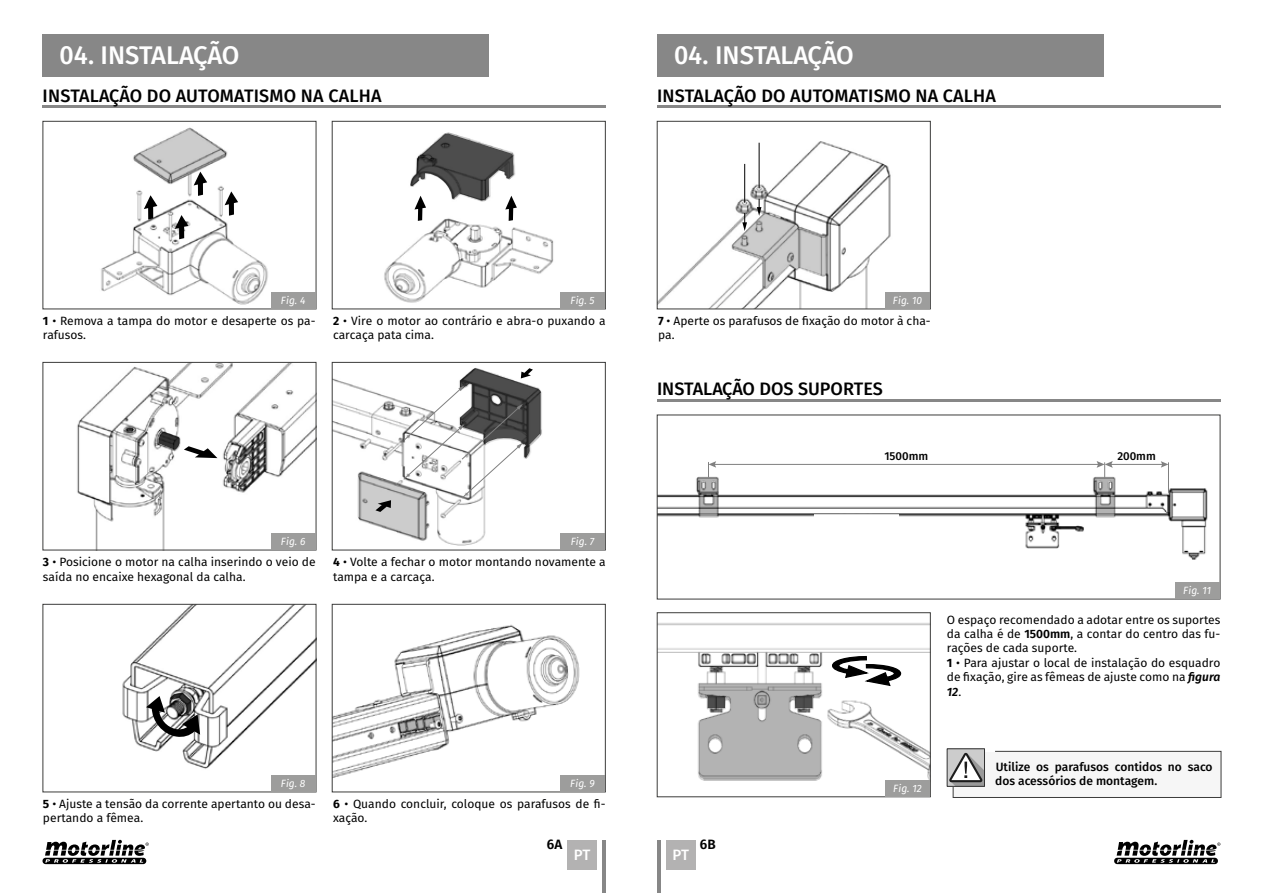
<style>
.page{position:relative;width:1263px;height:893px;background:#fff}
.page>*{position:absolute;margin:0;border:0;box-sizing:border-box;transform-origin:0 0}
.t1{font:500 25.5px "Fira Sans";color:#fff}
.t2{font:500 18px "Fira Sans";color:#000}
.t3{font:500 15px "Fira Sans";color:#fff}
.t4{font:600 13.5px "Fira Sans";color:#000}
.t5{font:12px/14.4px "Fira Sans";color:#000}
.t6{font:500 12px/14.4px "Fira Sans";color:#000}
.t7{font:500 11.55px "Fira Sans";color:#000}
.t8{font:italic 10.5px "Fira Sans";color:#fff}
.s1{font-weight:700}
.s2{font-weight:600}
.s3{font-weight:600;font-style:italic}
</style>
<div class="page">
<div style="left:657px;top:34px;width:446px;height:43px;background:#878787"></div>
<div style="left:43px;top:34px;width:446px;height:43px;background:#878787"></div>
<hr style="left:43px;top:105px;width:563px;height:3px;background:#878787">
<hr style="left:657px;top:105px;width:563px;height:3px;background:#878787">
<div style="left:666px;top:840px;width:30px;height:29px;background:#b3b2b2"></div>
<div style="left:567px;top:840px;width:30px;height:29px;background:#b3b2b2"></div>
<hr style="left:603px;top:840px;width:3px;height:53px;background:#878787">
<hr style="left:657px;top:840px;width:3px;height:53px;background:#878787">
<img style="left:101px;top:127px;width:167px;height:178px">
<svg style="left:135px;top:128px;width:103px;height:111px"></svg>
<div style="left:43px;top:121px;width:273px;height:188px;border:1px solid #3c3c3b"></div>
<img style="left:77px;top:364px;width:237px;height:184px">
<div style="left:43px;top:362px;width:273px;height:188px;border:1px solid #3c3c3b"></div>
<img style="left:122px;top:606px;width:192px;height:163px">
<svg style="left:146px;top:693px;width:54px;height:45px"></svg>
<div style="left:43px;top:604px;width:273px;height:188px;border:1px solid #3c3c3b"></div>
<img style="left:384px;top:133px;width:170px;height:170px">
<div style="left:332px;top:121px;width:274px;height:188px;border:1px solid #3c3c3b"></div>
<img style="left:334px;top:379px;width:208px;height:167px">
<svg style="left:359px;top:368px;width:181px;height:172px"></svg>
<div style="left:332px;top:362px;width:274px;height:188px;border:1px solid #3c3c3b"></div>
<img style="left:334px;top:624px;width:246px;height:154px">
<div style="left:332px;top:604px;width:274px;height:188px;border:1px solid #3c3c3b"></div>
<img style="left:659px;top:141px;width:232px;height:166px">
<hr style="left:759px;top:143px;width:1px;height:45px;background:#000">
<svg style="left:732px;top:199px;width:94px;height:88px"></svg>
<hr style="left:744px;top:164px;width:1px;height:39px;background:#000">
<div style="left:657px;top:121px;width:274px;height:188px;border:1px solid #3c3c3b"></div>
<img style="left:659px;top:463px;width:549px;height:97px">
<hr style="left:714px;top:464px;width:385px;height:1px;background:#808080">
<hr style="left:1110px;top:464px;width:53px;height:1px;background:#808080">
<svg style="left:1161px;top:461px;width:8px;height:31px"></svg>
<svg style="left:1093px;top:461px;width:21px;height:55px"></svg>
<svg style="left:697px;top:461px;width:21px;height:55px"></svg>
<div style="left:814px;top:515px;width:85px;height:35px;background:#fff"></div>
<hr style="left:814px;top:515px;width:85px;height:1px;background:#d9d9d9">
<img style="left:659px;top:623px;width:270px;height:158px">
<svg style="left:831px;top:655px;width:71px;height:122px"></svg>
<div style="left:657px;top:612px;width:274px;height:185px;border:1px solid #3c3c3b"></div>
<hr style="left:657px;top:399px;width:563px;height:3px;background:#878787">
<div style="left:271px;top:292px;width:45px;height:17px;background:#9d9d9c"></div>
<div style="left:271px;top:533px;width:45px;height:17px;background:#9d9d9c"></div>
<div style="left:271px;top:775px;width:45px;height:17px;background:#9d9d9c"></div>
<div style="left:560px;top:292px;width:45px;height:17px;background:#9d9d9c"></div>
<div style="left:560px;top:533px;width:45px;height:17px;background:#9d9d9c"></div>
<div style="left:560px;top:775px;width:45px;height:17px;background:#9d9d9c"></div>
<div style="left:885px;top:292px;width:45px;height:17px;background:#9d9d9c"></div>
<div style="left:1175px;top:582px;width:45px;height:17px;background:#9d9d9c"></div>
<div style="left:885px;top:780px;width:45px;height:16px;background:#9d9d9c"></div>
<svg style="left:1114px;top:840px;width:106px;height:24px"></svg>
<svg style="left:43px;top:840px;width:106px;height:24px"></svg>
<div style="left:947px;top:748px;width:38px;height:39px;background:#ccc"></div>
<svg style="left:949px;top:751px;width:273px;height:47px"></svg>
<div style="left:947px;top:748px;width:38px;height:39px;border:1px solid #333"></div>
<h1 class="t1" style="left:60px;top:34px;width:181px">04. INSTALAÇÃO</h1>
<h1 class="t1" style="left:674px;top:34px;width:181px">04. INSTALAÇÃO</h1>
<h2 class="t2" style="left:43px;top:81px;width:340px">INSTALAÇÃO DO AUTOMATISMO NA CALHA</h2>
<h2 class="t2" style="left:657px;top:81px;width:340px">INSTALAÇÃO DO AUTOMATISMO NA CALHA</h2>
<p class="t8" style="left:281px;top:293px;width:26px">Fig. 4</p>
<p class="t5" style="left:43px;top:313px;width:274px"><span class="s1">1</span> • Remova a tampa do motor e desaperte os pa&shy;rafusos.</p>
<p class="t8" style="left:570px;top:293px;width:26px">Fig. 5</p>
<p class="t5" style="left:333px;top:313px;width:274px"><span class="s1">2</span> • Vire o motor ao contrário e abra-o puxando a carcaça pata cima.</p>
<p class="t8" style="left:893px;top:293px;width:31px">Fig. 10</p>
<p class="t5" style="left:658px;top:313px;width:274px"><span class="s1">7</span> • Aperte os parafusos de fixação do motor à cha&shy;pa.</p>
<h2 class="t2" style="left:657px;top:375px;width:227px">INSTALAÇÃO DOS SUPORTES</h2>
<p class="t7" style="left:884px;top:447px;width:45px">1500mm</p>
<p class="t7" style="left:1117px;top:447px;width:40px">200mm</p>
<p class="t8" style="left:281px;top:534px;width:26px">Fig. 6</p>
<p class="t8" style="left:571px;top:534px;width:25px">Fig. 7</p>
<p class="t5" style="left:43px;top:554px;width:274px"><span class="s1">3</span> • Posicione o motor na calha inserindo o veio de saída no encaixe hexagonal da calha.</p>
<p class="t5" style="left:333px;top:554px;width:274px"><span class="s1">4</span> • Volte a fechar o motor montando novamente a tampa e a carcaça.</p>
<p class="t8" style="left:1183px;top:583px;width:29px">Fig. 11</p>
<p class="t5" style="left:947px;top:612px;width:275px">O espaço recomendado a adotar entre os suportes da calha é de <span class="s2">1500mm</span>, a contar do centro das fu&shy;rações de cada suporte.<br><span class="s1">1</span> • Para ajustar o local de instalação do esquadro de fixação, gire as fêmeas de ajuste como na <span class="s3">figura 12</span>.</p>
<p class="t8" style="left:281px;top:776px;width:26px">Fig. 8</p>
<p class="t8" style="left:570px;top:776px;width:26px">Fig. 9</p>
<p class="t8" style="left:893px;top:780px;width:30px">Fig. 12</p>
<p class="t6" style="left:995px;top:759px;width:219px">Utilize os parafusos contidos no saco dos acessórios de montagem.</p>
<p class="t5" style="left:43px;top:796px;width:274px"><span class="s1">5</span> • Ajuste a tensão da corrente apertanto ou desa&shy;pertando a fêmea.</p>
<p class="t5" style="left:333px;top:796px;width:274px"><span class="s1">6</span> • Quando concluir, coloque os parafusos de fi&shy;xação.</p>
<p class="t4" style="left:547px;top:833px;width:17px">6A</p>
<p class="t4" style="left:700px;top:833px;width:17px">6B</p>
<p class="t3" style="left:574px;top:842px;width:18px">PT</p>
<p class="t3" style="left:672px;top:842px;width:18px">PT</p>
</div>
